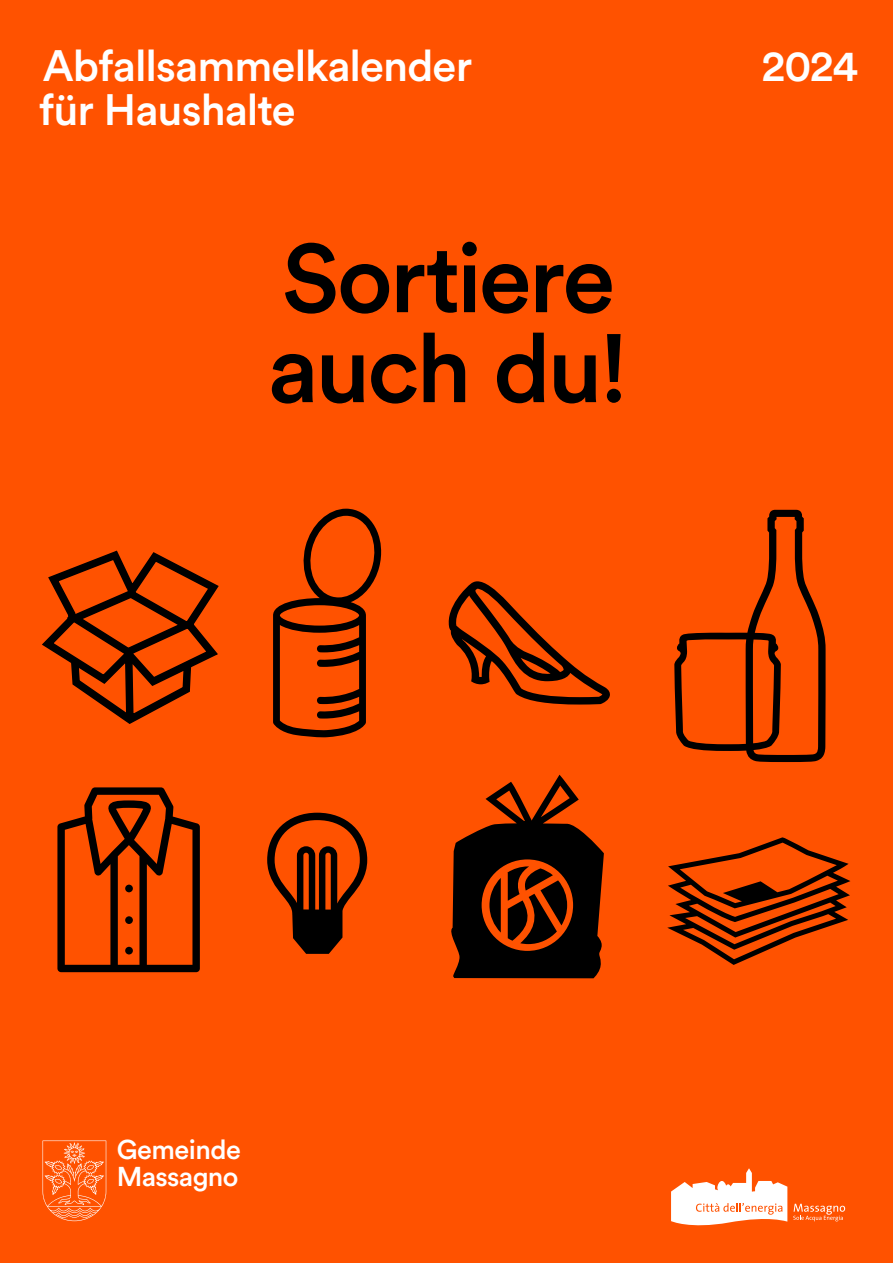
<style>
.page{position:relative;width:893px;height:1263px;background:#ff5200}
.page>*{position:absolute;margin:0;border:0;box-sizing:border-box;transform-origin:0 0}
.t1{font:500 96px/90px "Circular Std";letter-spacing:-.03em;color:#000}
.t2{font:500 43.5px "Circular Std";letter-spacing:-.02em;color:#fff}
.t3{font:500 27px/27px "Circular Std";letter-spacing:-.02em;color:#fff}
</style>
<div class="page">
<svg style="left:42px;top:550px;width:177px;height:174px"></svg>
<svg style="left:273px;top:509px;width:109px;height:228px"></svg>
<svg style="left:448px;top:581px;width:162px;height:123px"></svg>
<svg style="left:674px;top:510px;width:152px;height:252px"></svg>
<svg style="left:57px;top:787px;width:143px;height:185px"></svg>
<svg style="left:451px;top:775px;width:153px;height:203px"></svg>
<svg style="left:667px;top:837px;width:183px;height:128px"></svg>
<svg style="left:267px;top:813px;width:100px;height:141px"></svg>
<div style="left:125px;top:885px;width:8px;height:7px;background:#000;border-radius:50%"></div>
<div style="left:125px;top:916px;width:8px;height:8px;background:#000;border-radius:50%"></div>
<div style="left:125px;top:947px;width:8px;height:7px;background:#000;border-radius:50%"></div>
<svg style="left:43px;top:1140px;width:63px;height:81px"></svg>
<svg style="left:671px;top:1168px;width:116px;height:58px"></svg>
<svg style="left:793px;top:1204px;width:52px;height:17px"></svg>
<p class="t2" style="left:43px;top:39px;width:431px">Abfallsammelkalender</p>
<p class="t2" style="left:762px;top:39px;width:98px">2024</p>
<p class="t2" style="left:39px;top:82px;width:258px">für Haushalte</p>
<h1 class="t1" style="left:268px;top:232px;width:363px">Sortiere auch du!</h1>
<p class="t3" style="left:117px;top:1136px;width:125px">Gemeinde<br>Massagno</p>
</div>
